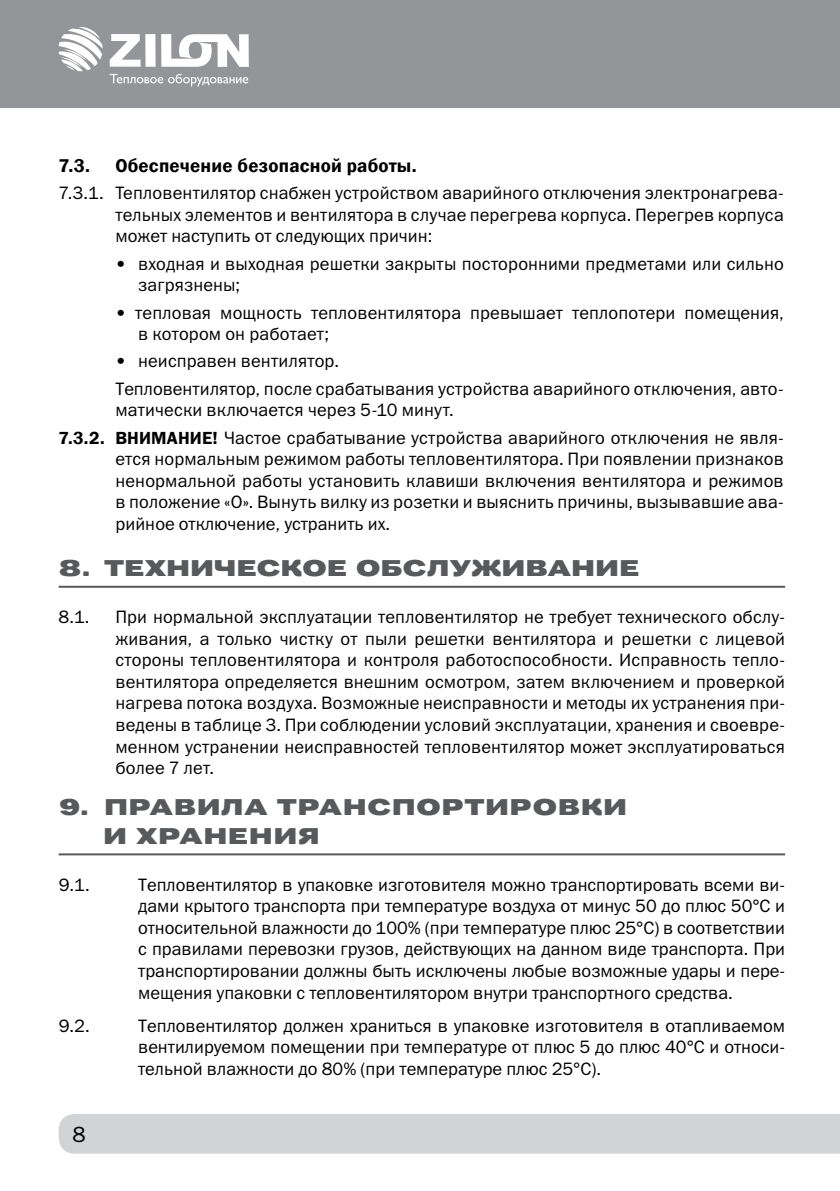
<style>
.page{position:relative;width:840px;height:1191px;background:#fff}
.page>*{position:absolute;margin:0;border:0;box-sizing:border-box;transform-origin:0 0}
.t1{font:24px "Pravda";color:#58595b}
.t2{font:22px "Franklin Gothic Book C";color:#000}
.t3{font:600 19px "Franklin Gothic";letter-spacing:.01em;color:#000}
.t4{font:18px/21.6px "Franklin Gothic Book C";letter-spacing:.005em;color:#000;text-align:justify}
.t5{font:600 18px "Franklin Gothic";color:#000}
.s1{font-family:"Franklin Gothic";font-weight:600}
</style>
<div class="page">
<div style="left:59px;top:1114px;width:780px;height:39px;background:#d1d3d4"></div>
<div style="left:0;top:0;width:839px;height:108px;background:#939598"></div>
<svg style="left:110px;top:74px;width:138px;height:12px"></svg>
<svg style="left:110px;top:34px;width:139px;height:33px"></svg>
<svg style="left:59px;top:27px;width:44px;height:44px"></svg>
<hr style="left:59px;top:586px;width:725px;height:2px;background:#58595b">
<hr style="left:59px;top:853px;width:725px;height:2px;background:#58595b">
<p class="t3" style="left:59px;top:154px;width:33px">7.3.</p>
<p class="t3" style="left:115px;top:154px;width:302px">Обеспечение безопасной работы.</p>
<p class="t4" style="left:115px;top:182px;width:669px;text-indent:-57px">7.3.1. Тепловентилятор снабжен устройством аварийного отключения электронагрева&shy;тельных элементов и вентилятора в случае перегрева корпуса. Перегрев корпуса может наступить от следующих причин:</p>
<p class="t4" style="left:138px;top:252px;width:646px;text-indent:-23px">• входная и выходная решетки закрыты посторонними предметами или сильно загрязнены;</p>
<p class="t4" style="left:138px;top:301px;width:646px;text-indent:-23px">• тепловая мощность тепловентилятора превышает теплопотери помещения, в котором он работает;</p>
<p class="t4" style="left:115px;top:347px;width:669px;line-height:27.2px">• неисправен вентилятор.<br>Тепловентилятор, после срабатывания устройства аварийного отключения, авто-</p>
<p class="t4" style="left:115px;top:399px;width:340px">матически включается через 5-10 минут.</p>
<p class="t5" style="left:59px;top:426px;width:82px">7.3.2. ВНИМАНИЕ</p>
<p class="t4" style="left:115px;top:426px;width:669px;text-indent:97px"><span class="s1">!</span> Частое срабатывание устройства аварийного отключения не явля&shy;ется нормальным режимом работы тепловентилятора. При появлении признаков ненормальной работы установить клавиши включения вентилятора и режимов в положение «О». Вынуть вилку из розетки и выяснить причины, вызывавшие ава&shy;рийное отключение, устранить их.</p>
<h1 class="t1" style="left:59px;top:555px;width:53px">8. ТЕХНИЧЕ</h1>
<h1 class="t1" style="left:256px;top:555px;width:68px">СКОЕ</h1>
<h1 class="t1" style="left:355px;top:555px;width:141px">ОБСЛУЖИВАНИЕ</h1>
<p class="t4" style="left:59px;top:605px;width:32px">8.1.</p>
<p class="t4" style="left:115px;top:605px;width:671px">При нормальной эксплуатации тепловентилятор не требует технического обслу&shy;живания, а только чистку от пыли решетки вентилятора и решетки с лицевой стороны тепловентилятора и контроля работоспособности. Исправность тепло&shy;вентилятора определяется внешним осмотром, затем включением и проверкой нагрева потока воздуха. Возможные неисправности и методы их устранения при&shy;ведены в таблице 3. При соблюдении условий эксплуатации, хранения и своевре&shy;менном устранении неисправностей тепловентилятор может эксплуатироваться более 7 лет.</p>
<h1 class="t1" style="left:59px;top:794px;width:53px">9. ПРАВИЛА</h1>
<h1 class="t1" style="left:277px;top:794px;width:23px">ТРАН</h1>
<h1 class="t1" style="left:366px;top:794px;width:50px">СПОРТИРОВ</h1>
<h1 class="t1" style="left:580px;top:794px;width:44px">КИ</h1>
<h1 class="t1" style="left:103px;top:823px;width:57px">И ХРАНЕНИ</h1>
<h1 class="t1" style="left:298px;top:823px;width:24px">Я</h1>
<p class="t4" style="left:59px;top:873px;width:32px">9.1.</p>
<p class="t4" style="left:138px;top:873px;width:648px">Тепловентилятор в упаковке изготовителя можно транспортировать всеми ви&shy;дами крытого транспорта при температуре воздуха от минус 50 до плюс 50°С и относительной влажности до 100% (при температуре плюс 25°С) в соответствии с правилами перевозки грузов, действующих на данном виде транспорта. При транспортировании должны быть исключены любые возможные удары и пере&shy;мещения упаковки с тепловентилятором внутри транспортного средства.</p>
<p class="t4" style="left:59px;top:1014px;width:32px">9.2.</p>
<p class="t4" style="left:138px;top:1014px;width:648px">Тепловентилятор должен храниться в упаковке изготовителя в отапливаемом вентилируемом помещении при температуре от плюс 5 до плюс 40°С и относи&shy;тельной влажности до 80% (при температуре плюс 25°С).</p>
<p class="t2" style="left:73px;top:1122px;width:15px">8</p>
</div>
